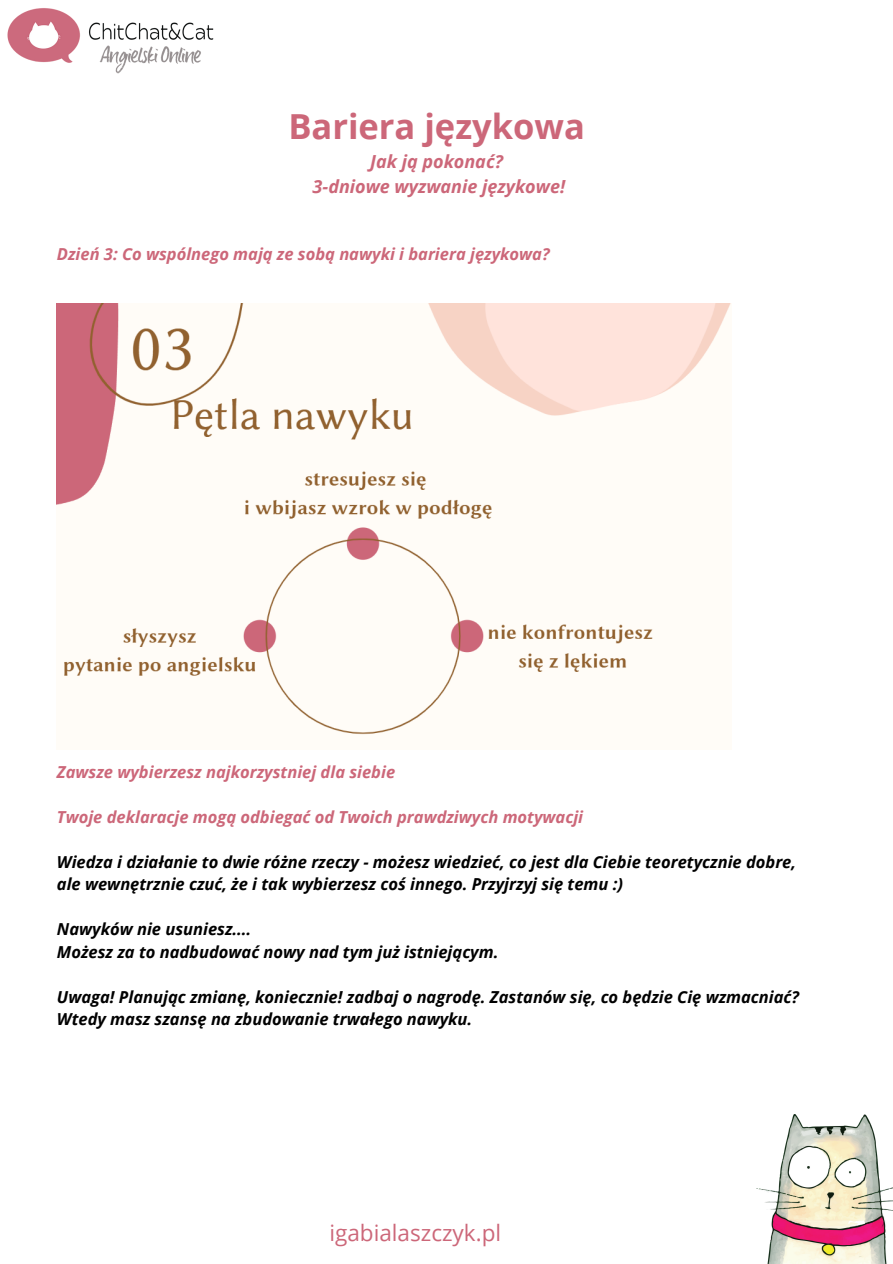
<style>
.page{position:relative;width:893px;height:1264px;background:#fff}
.page>*{position:absolute;margin:0;border:0;box-sizing:border-box;transform-origin:0 0}
.t1{font:700 34.5px "Open Sans";color:#cc6779}
.t2{font:22.5px "Open Sans";color:#cc6779}
.t3{font:italic 700 18px "Open Sans";color:#cc6779}
.t4{font:italic 700 16.5px/22.5px "Open Sans";color:#000}
.t5{font:italic 700 16.5px "Open Sans";color:#cc6779}
</style>
<div class="page">
<img style="left:756px;top:1114px;width:136px;height:149px">
<img style="left:7px;top:8px;width:207px;height:66px">
<img style="left:57px;top:304px;width:674px;height:431px">
<p class="t1" style="left:288px;top:102px;width:298px">Bariera językowa</p>
<p class="t3" style="left:370px;top:149px;width:134px">Jak ją pokonać?</p>
<p class="t3" style="left:312px;top:173px;width:254px">3-dniowe wyzwanie językowe!</p>
<p class="t5" style="left:57px;top:242px;width:494px">Dzień 3: Co wspólnego mają ze sobą nawyki i bariera językowa?</p>
<p class="t5" style="left:57px;top:760px;width:340px">Zawsze wybierzesz najkorzystniej dla siebie</p>
<p class="t5" style="left:57px;top:805px;width:527px">Twoje deklaracje mogą odbiegać od Twoich prawdziwych motywacji</p>
<p class="t4" style="left:57px;top:850px;width:740px">Wiedza i działanie to dwie różne rzeczy - możesz wiedzieć, co jest dla Ciebie teoretycznie dobre, ale wewnętrznie czuć, że i tak wybierzesz coś innego. Przyjrzyj się temu :)</p>
<p class="t4" style="left:57px;top:917px;width:196px">Nawyków nie usuniesz....</p>
<p class="t4" style="left:57px;top:940px;width:443px">Możesz za to nadbudować nowy nad tym już istniejącym.</p>
<p class="t4" style="left:57px;top:985px;width:743px">Uwaga! Planując zmianę, koniecznie! zadbaj o nagrodę. Zastanów się, co będzie Cię wzmacniać?<br>Wtedy masz szansę na zbudowanie trwałego nawyku.</p>
<p class="t2" style="left:329px;top:1216px;width:173px">igabialaszczyk.pl</p>
</div>
